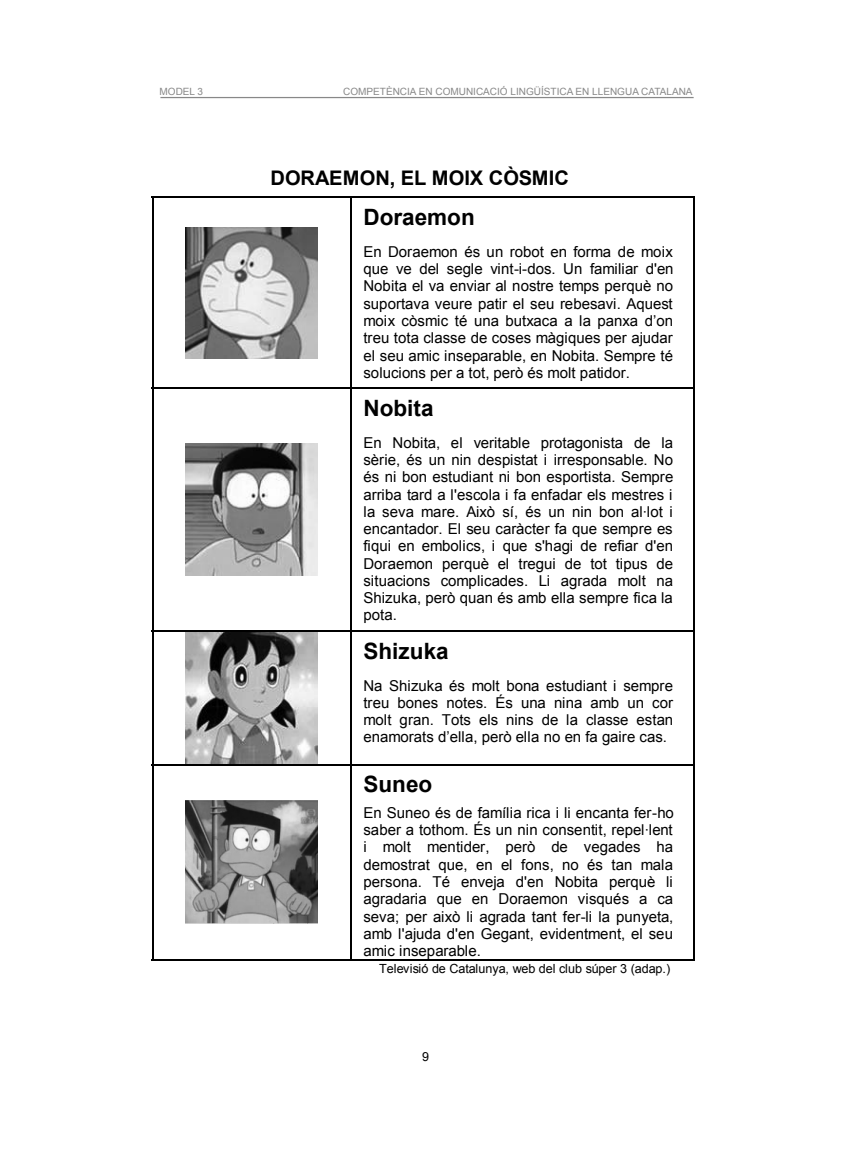
<style>
.page{position:relative;width:851px;height:1159px;background:#fff}
.page>*{position:absolute;margin:0;border:0;box-sizing:border-box;transform-origin:0 0}
.t1{font:700 22.5px "Arial";color:#000}
.t2{font:700 20.12px "Arial";color:#000}
.t3{font:15px/17.2px "Arial";color:#000;text-align:justify}
.t4{font:12.62px "Arial";letter-spacing:-.01em;color:#000}
.t5{font:12.5px "Arial";color:#000}
.t6{font:10px "Arial";color:#888}
</style>
<div class="page">
<hr style="left:160px;top:97px;width:533px;height:1px;background:#888">
<img style="left:186px;top:227px;width:131px;height:132px">
<hr style="left:152px;top:197px;width:198px;height:1px;background:#000">
<hr style="left:350px;top:197px;width:344px;height:1px;background:#000">
<hr style="left:152px;top:198px;width:1px;height:189px;background:#000">
<hr style="left:350px;top:198px;width:2px;height:189px;background:#000">
<hr style="left:692px;top:198px;width:2px;height:189px;background:#000">
<img style="left:186px;top:444px;width:131px;height:131px">
<hr style="left:152px;top:387px;width:198px;height:2px;background:#000">
<hr style="left:350px;top:387px;width:344px;height:2px;background:#000">
<hr style="left:152px;top:389px;width:1px;height:241px;background:#000">
<hr style="left:350px;top:389px;width:2px;height:241px;background:#000">
<hr style="left:692px;top:389px;width:2px;height:241px;background:#000">
<img style="left:186px;top:632px;width:131px;height:131px">
<hr style="left:152px;top:630px;width:198px;height:2px;background:#000">
<hr style="left:350px;top:630px;width:344px;height:2px;background:#000">
<hr style="left:152px;top:632px;width:1px;height:131px;background:#000">
<hr style="left:350px;top:632px;width:2px;height:131px;background:#000">
<hr style="left:692px;top:632px;width:2px;height:131px;background:#000">
<img style="left:186px;top:801px;width:131px;height:122px">
<hr style="left:152px;top:763px;width:198px;height:2px;background:#000">
<hr style="left:350px;top:763px;width:344px;height:2px;background:#000">
<hr style="left:152px;top:765px;width:1px;height:194px;background:#000">
<hr style="left:350px;top:765px;width:2px;height:194px;background:#000">
<hr style="left:692px;top:765px;width:2px;height:194px;background:#000">
<hr style="left:152px;top:959px;width:198px;height:2px;background:#000">
<hr style="left:350px;top:959px;width:344px;height:2px;background:#000">
<p class="t6" style="left:159px;top:86px;width:45px">MODEL 3</p>
<p class="t6" style="left:343px;top:86px;width:351px">COMPETÈNCIA EN COMUNICACIÓ LINGÜÍSTICA EN LLENGUA CATALANA</p>
<h2 class="t2" style="left:270px;top:167px;width:300px">DORAEMON, EL MOIX CÒSMIC</h2>
<h1 class="t1" style="left:363px;top:205px;width:113px">Doraemon</h1>
<p class="t3" style="left:363px;top:243px;width:311px">En Doraemon és un robot en forma de moix que ve del segle vint-i-dos. Un familiar d'en Nobita el va enviar al nostre temps perquè no suportava veure patir el seu rebesavi. Aquest moix còsmic té una butxaca a la panxa d’on treu tota classe de coses màgiques per ajudar el seu amic inseparable, en Nobita. Sempre té solucions per a tot, però és molt patidor.</p>
<h1 class="t1" style="left:363px;top:395px;width:72px">Nobita</h1>
<p class="t3" style="left:363px;top:434px;width:311px">En Nobita, el veritable protagonista de la sèrie, és un nin despistat i irresponsable. No és ni bon estudiant ni bon esportista. Sempre arriba tard a l'escola i fa enfadar els mestres i la seva mare. Això sí, és un nin bon al·lot i encantador. El seu caràcter fa que sempre es fiqui en embolics, i que s'hagi de refiar d'en Doraemon perquè el tregui de tot tipus de situacions complicades. Li agrada molt na Shizuka, però quan és amb ella sempre fica la pota.</p>
<h1 class="t1" style="left:363px;top:638px;width:87px">Shizuka</h1>
<p class="t3" style="left:363px;top:677px;width:311px">Na Shizuka és molt bona estudiant i sempre treu bones notes. És una nina amb un cor molt gran. Tots els nins de la classe estan enamorats d’ella, però ella no en fa gaire cas.</p>
<h1 class="t1" style="left:363px;top:772px;width:70px">Suneo</h1>
<p class="t3" style="left:363px;top:804px;width:312px">En Suneo és de família rica i li encanta fer-ho saber a tothom. És un nin consentit, repel·lent i molt mentider, però de vegades ha demostrat que, en el fons, no és tan mala persona. Té enveja d'en Nobita perquè li agradaria que en Doraemon visqués a ca seva; per això li agrada tant fer-li la punyeta, amb l'ajuda d'en Gegant, evidentment, el seu amic inseparable.</p>
<p class="t4" style="left:379px;top:961px;width:293px">Televisió de Catalunya, web del club súper 3 (adap.)</p>
<p class="t5" style="left:422px;top:1049px;width:8px">9</p>
</div>
